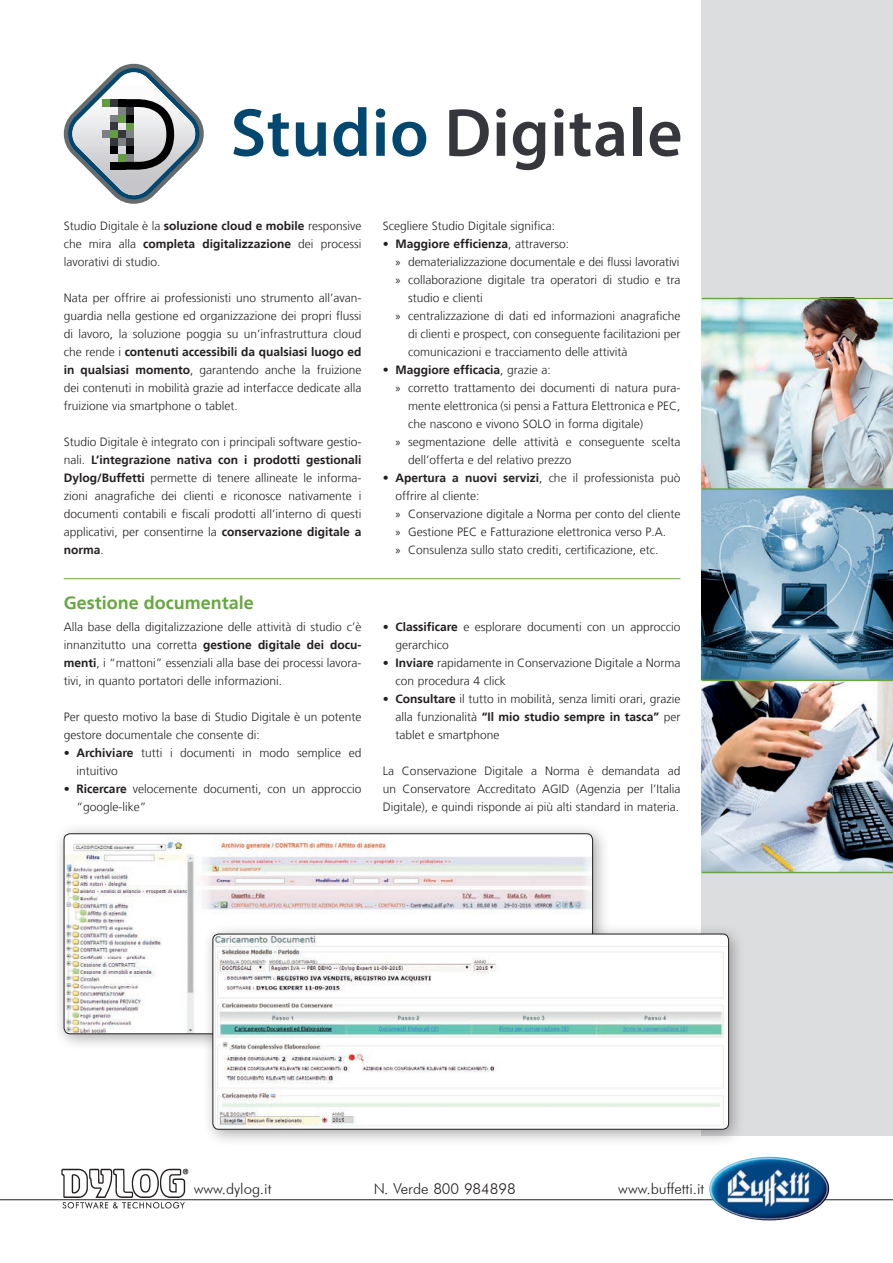
<style>
.page{position:relative;width:893px;height:1263px;background:#fff}
.page>*{position:absolute;margin:0;border:0;box-sizing:border-box;transform-origin:0 0}
.t1{font:700 18px "Frutiger";color:#69a643}
.t2{font:300 15px "Futura BT";color:#231f20}
.t3{font:300 12px/18px "Frutiger";color:#231f20;text-align:justify}
.t4{font:700 12px "Frutiger";color:#231f20}
.s1{font-weight:700}
.s2{font-weight:300}
.s3{font-family:"Myriad Pro";font-weight:400}
</style>
<div class="page">
<div style="left:702px;top:0;width:191px;height:1135px;background:#dcdddf"></div>
<img style="left:702px;top:299px;width:191px;height:573px">
<hr style="left:702px;top:488px;width:191px;height:2px;background:#69a643">
<hr style="left:702px;top:680px;width:191px;height:1px;background:#69a643">
<hr style="left:702px;top:872px;width:191px;height:1px;background:#69a643">
<hr style="left:702px;top:298px;width:191px;height:1px;background:#69a643">
<div style="left:52px;top:822px;width:558px;height:229px;background:#231f20;opacity:.4"></div>
<img style="left:64px;top:834px;width:529px;height:200px">
<div style="left:201px;top:922px;width:545px;height:224px;background:#231f20;opacity:.4"></div>
<img style="left:213px;top:934px;width:516px;height:195px">
<div style="left:213px;top:934px;width:516px;height:195px;border:1px solid #231f20;border-radius:6px"></div>
<svg style="left:64px;top:64px;width:140px;height:139px"></svg>
<div style="left:110px;top:162px;width:8px;height:8px;background:#000001"></div>
<div style="left:118px;top:154px;width:8px;height:8px;background:#639c43"></div>
<svg style="left:233px;top:109px;width:56px;height:47px"></svg>
<svg style="left:296px;top:122px;width:30px;height:35px"></svg>
<svg style="left:333px;top:107px;width:34px;height:50px"></svg>
<svg style="left:376px;top:109px;width:9px;height:47px"></svg>
<svg style="left:392px;top:122px;width:34px;height:35px"></svg>
<svg style="left:449px;top:109px;width:40px;height:47px"></svg>
<svg style="left:496px;top:109px;width:10px;height:47px"></svg>
<svg style="left:513px;top:122px;width:32px;height:48px"></svg>
<svg style="left:554px;top:109px;width:10px;height:47px"></svg>
<svg style="left:570px;top:113px;width:54px;height:44px"></svg>
<div style="left:633px;top:107px;width:9px;height:49px;background:#35373d"></div>
<svg style="left:650px;top:122px;width:30px;height:34px"></svg>
<hr style="left:64px;top:578px;width:616px;height:1px;background:#69a643">
<hr style="left:0;top:1199px;width:893px;height:1px;background:#231f20">
<img style="left:709px;top:1157px;width:120px;height:63px">
<img style="left:62px;top:1169px;width:126px;height:39px">
<p class="t3" style="left:64px;top:217px;width:299px">Studio Digitale è la <span class="s1">soluzione cloud e mobile</span> responsive che mira alla <span class="s1">completa digitalizzazione</span> dei processi lavorativi di studio.</p>
<p class="t3" style="left:64px;top:289px;width:299px">Nata per offrire ai professionisti uno strumento all’avan&shy;guardia nella gestione ed organizzazione dei propri flussi di lavoro, la soluzione poggia su un’infrastruttura cloud che rende i <span class="s1">contenuti accessibili da qualsiasi luogo ed in qualsiasi momento</span>, garantendo anche la fruizione dei contenuti in mobilità grazie ad interfacce dedicate alla fruizione via smartphone o tablet.</p>
<p class="t3" style="left:64px;top:433px;width:299px">Studio Digitale è integrato con i principali software gestio&shy;nali. <span class="s1">L’integrazione nativa con i prodotti gestionali Dylog/Buffetti</span> permette di tenere allineate le informa&shy;zioni anagrafiche dei clienti e riconosce nativamente i documenti contabili e fiscali prodotti all’interno di questi applicativi, per consentirne la <span class="s1">conservazione digitale a norma</span>.</p>
<h1 class="t1" style="left:64px;top:592px;width:192px">Gestione documentale</h1>
<p class="t3" style="left:64px;top:618px;width:299px">Alla base della digitalizzazione delle attività di studio c’è innanzitutto una corretta <span class="s1">gestione digitale dei docu&shy;menti</span>, i “mattoni” essenziali alla base dei processi lavora&shy;tivi, in quanto portatori delle informazioni.</p>
<p class="t3" style="left:64px;top:708px;width:299px">Per questo motivo la base di Studio Digitale è un potente gestore documentale che consente di:</p>
<p class="t3" style="left:77px;top:744px;width:286px;text-indent:-13px"><span class="s1">• Archiviare</span> tutti i documenti in modo semplice ed intuitivo</p>
<p class="t3" style="left:77px;top:780px;width:286px;text-indent:-13px"><span class="s1">• Ricercare</span> velocemente documenti, con un approccio “google-like”</p>
<p class="t3" style="left:383px;top:217px;width:174px">Scegliere Studio Digitale significa:</p>
<p class="t4" style="left:383px;top:237px;width:188px">• Maggiore efficienza<span class="s2">, attraverso:</span></p>
<p class="t3" style="left:395px;top:253px;width:285px"><span class="s3">»</span> dematerializzazione documentale e dei flussi lavorativi</p>
<p class="t3" style="left:395px;top:271px;width:286px"><span class="s3">»</span> collaborazione digitale tra operatori di studio e tra</p>
<p class="t3" style="left:408px;top:289px;width:76px">studio e clienti</p>
<p class="t3" style="left:395px;top:307px;width:286px"><span class="s3">»</span> centralizzazione di dati ed informazioni anagrafiche</p>
<p class="t3" style="left:408px;top:325px;width:274px">di clienti e prospect, con conseguente facilitazioni per</p>
<p class="t3" style="left:408px;top:343px;width:221px">comunicazioni e tracciamento delle attività</p>
<p class="t4" style="left:383px;top:363px;width:170px"><span class="s2">•</span> Maggiore efficacia<span class="s2">, grazie a:</span></p>
<p class="t3" style="left:395px;top:379px;width:286px"><span class="s3">»</span> corretto trattamento dei documenti di natura pura-</p>
<p class="t3" style="left:408px;top:397px;width:274px">mente elettronica (si pensi a Fattura Elettronica e PEC,</p>
<p class="t3" style="left:408px;top:415px;width:237px">che nascono e vivono SOLO in forma digitale)</p>
<p class="t3" style="left:395px;top:433px;width:286px"><span class="s3">»</span> segmentazione delle attività e conseguente scelta</p>
<p class="t3" style="left:408px;top:451px;width:165px">dell’offerta e del relativo prezzo</p>
<p class="t3" style="left:395px;top:469px;width:286px;text-align:left;text-indent:-13px">• <span class="s1">Apertura a nuovi servizi</span>, che il professionista può offrire al cliente:<br><span class="s3">»</span> Conservazione digitale a Norma per conto del cliente <span class="s3">»</span> Gestione PEC e Fatturazione elettronica verso P.A.<br><span class="s3">»</span> Consulenza sullo stato crediti, certificazione, etc.</p>
<p class="t3" style="left:395px;top:618px;width:286px;text-indent:-13px"><span class="s1">• Classificare</span> e esplorare documenti con un approccio gerarchico</p>
<p class="t3" style="left:395px;top:654px;width:286px;text-indent:-13px"><span class="s1">• Inviare</span> rapidamente in Conservazione Digitale a Norma con procedura 4 click</p>
<p class="t3" style="left:395px;top:690px;width:286px;text-indent:-13px"><span class="s1">• Consultare</span> il tutto in mobilità, senza limiti orari, grazie alla funzionalità <span class="s1">“Il mio studio sempre in tasca”</span> per tablet e smartphone</p>
<p class="t3" style="left:383px;top:762px;width:299px">La Conservazione Digitale a Norma è demandata ad un Conservatore Accreditato AGID (Agenzia per l’Italia Digitale), e quindi risponde ai più alti standard in materia.</p>
<p class="t2" style="left:194px;top:1180px;width:79px">www.dylog.it</p>
<p class="t2" style="left:374px;top:1180px;width:144px">N. Verde 800 984898</p>
<p class="t2" style="left:618px;top:1180px;width:88px">www.buffetti.it</p>
</div>
